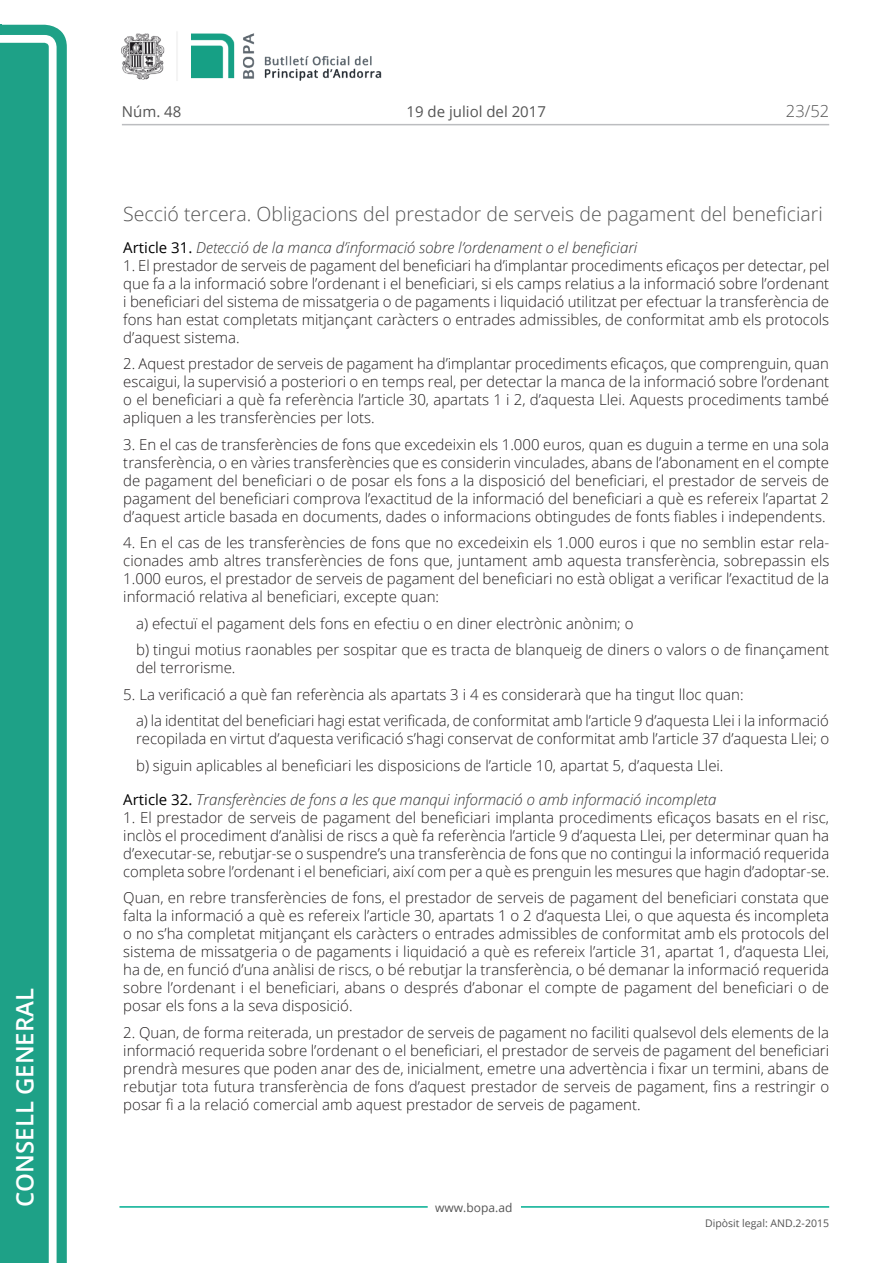
<style>
.page{position:relative;width:893px;height:1263px;background:#fff}
.page>*{position:absolute;margin:0;border:0;box-sizing:border-box;transform-origin:0 0}
.t1{font:600 24px "Open Sans";color:#fff}
.Titol_5{font:300 19.5px "Open Sans";color:#545454}
.t2{font:300 16.5px "Open Sans";color:#545454}
.Body_text{font:300 15px/18px "Open Sans";color:#231f20;text-align:justify}
.Body_text_i{font:300 15px/18px "Open Sans";color:#231f20}
.Titol_7{font:italic 300 15px "Open Sans";color:#303030}
.t3{font:15px "Open Sans";color:#545454}
.t4{font:12px "Open Sans";color:#545454}
.t5{font:10.5px "Open Sans";color:#545454}
.s1{font-weight:400;font-style:normal;color:#000}
</style>
<div class="page">
<svg style="left:0;top:25px;width:67px;height:1238px;fill:#1ea187"></svg>
<div style="left:0;top:43px;width:49px;height:1220px;background:#1ea187"></div>
<img style="left:122px;top:32px;width:260px;height:49px">
<hr style="left:119px;top:1206px;width:309px;height:2px;background:#00ae91">
<hr style="left:521px;top:1206px;width:308px;height:2px;background:#00ae91">
<hr style="left:122px;top:124px;width:707px;height:1px;background:#bcbdc0">
<h1 class="t1" style="left:8px;top:1207px;width:220px;rotate:-90deg">Consell General</h1>
<p class="t3" style="left:122px;top:102px;width:61px">Núm. 48</p>
<p class="t3" style="left:406px;top:102px;width:141px">19 de juliol del 2017</p>
<p class="t2" style="left:786px;top:100px;width:45px">23/52</p>
<p class="Titol_5" style="left:123px;top:200px;width:701px">Secció tercera. Obligacions del prestador de serveis de pagament del beneficiari</p>
<p class="Titol_7" style="left:123px;top:237px;width:516px"><span class="s1">Article 31.</span> Detecció de la manca d’informació sobre l’ordenament o el beneficiari</p>
<p class="Body_text" style="left:123px;top:256px;width:708px">1. El prestador de serveis de pagament del beneficiari ha d’implantar procediments eficaços per detectar, pel que fa a la informació sobre l’ordenant i el beneficiari, si els camps relatius a la informació sobre l’ordenant i beneficiari del sistema de missatgeria o de pagaments i liquidació utilitzat per efectuar la transferència de fons han estat completats mitjançant caràcters o entrades admissibles, de conformitat amb els protocols d’aquest sistema.</p>
<p class="Body_text" style="left:123px;top:354px;width:707px">2. Aquest prestador de serveis de pagament ha d’implantar procediments eficaços, que comprenguin, quan escaigui, la supervisió a posteriori o en temps real, per detectar la manca de la informació sobre l’ordenant o el beneficiari a què fa referència l’article 30, apartats 1 i 2, d’aquesta Llei. Aquests procediments també apliquen a les transferències per lots.</p>
<p class="Body_text" style="left:123px;top:435px;width:707px">3. En el cas de transferències de fons que excedeixin els 1.000 euros, quan es duguin a terme en una sola transferència, o en vàries transferències que es considerin vinculades, abans de l’abonament en el compte de pagament del beneficiari o de posar els fons a la disposició del beneficiari, el prestador de serveis de pagament del beneficiari comprova l’exactitud de la informació del beneficiari a què es refereix l’apartat 2 d’aquest article basada en documents, dades o informacions obtingudes de fonts fiables i independents.</p>
<p class="Body_text" style="left:123px;top:533px;width:708px">4. En el cas de les transferències de fons que no excedeixin els 1.000 euros i que no semblin estar rela&shy;cionades amb altres transferències de fons que, juntament amb aquesta transferència, sobrepassin els 1.000 euros, el prestador de serveis de pagament del beneficiari no està obligat a verificar l’exactitud de la informació relativa al beneficiari, excepte quan:</p>
<p class="Body_text_i" style="left:136px;top:614px;width:499px">a) efectuï el pagament dels fons en efectiu o en diner electrònic anònim; o</p>
<p class="Body_text_i" style="left:136px;top:640px;width:695px">b) tingui motius raonables per sospitar que es tracta de blanqueig de diners o valors o de finançament del terrorisme.</p>
<p class="Body_text" style="left:123px;top:685px;width:622px">5. La verificació a què fan referència als apartats 3 i 4 es considerarà que ha tingut lloc quan:</p>
<p class="Body_text_i" style="left:136px;top:711px;width:695px">a) la identitat del beneficiari hagi estat verificada, de conformitat amb l’article 9 d’aquesta Llei i la informació recopilada en virtut d’aquesta verificació s’hagi conservat de conformitat amb l’article 37 d’aquesta Llei; o</p>
<p class="Body_text_i" style="left:136px;top:756px;width:589px">b) siguin aplicables al beneficiari les disposicions de l’article 10, apartat 5, d’aquesta Llei.</p>
<p class="Titol_7" style="left:123px;top:789px;width:594px"><span class="s1">Article 32.</span> Transferències de fons a les que manqui informació o amb informació incompleta</p>
<p class="Body_text" style="left:123px;top:808px;width:708px">1. El prestador de serveis de pagament del beneficiari implanta procediments eficaços basats en el risc, inclòs el procediment d’anàlisi de riscs a què fa referència l’article 9 d’aquesta Llei, per determinar quan ha d’executar-se, rebutjar-se o suspendre’s una transferència de fons que no contingui la informació requerida completa sobre l’ordenant i el beneficiari, així com per a què es prenguin les mesures que hagin d’adoptar-se.</p>
<p class="Body_text" style="left:123px;top:888px;width:707px">Quan, en rebre transferències de fons, el prestador de serveis de pagament del beneficiari constata que falta la informació a què es refereix l’article 30, apartats 1 o 2 d’aquesta Llei, o que aquesta és incompleta o no s’ha completat mitjançant els caràcters o entrades admissibles de conformitat amb els protocols del sistema de missatgeria o de pagaments i liquidació a què es refereix l’article 31, apartat 1, d’aquesta Llei, ha de, en funció d’una anàlisi de riscs, o bé rebutjar la transferència, o bé demanar la informació requerida sobre l’ordenant i el beneficiari, abans o després d’abonar el compte de pagament del beneficiari o de posar els fons a la seva disposició.</p>
<p class="Body_text" style="left:123px;top:1023px;width:707px">2. Quan, de forma reiterada, un prestador de serveis de pagament no faciliti qualsevol dels elements de la informació requerida sobre l’ordenant o el beneficiari, el prestador de serveis de pagament del beneficiari prendrà mesures que poden anar des de, inicialment, emetre una advertència i fixar un termini, abans de rebutjar tota futura transferència de fons d’aquest prestador de serveis de pagament, fins a restringir o posar fi a la relació comercial amb aquest prestador de serveis de pagament.</p>
<p class="t4" style="left:435px;top:1199px;width:79px">www.bopa.ad</p>
<p class="t5" style="left:705px;top:1216px;width:125px">Dipòsit legal: AND.2-2015</p>
</div>
